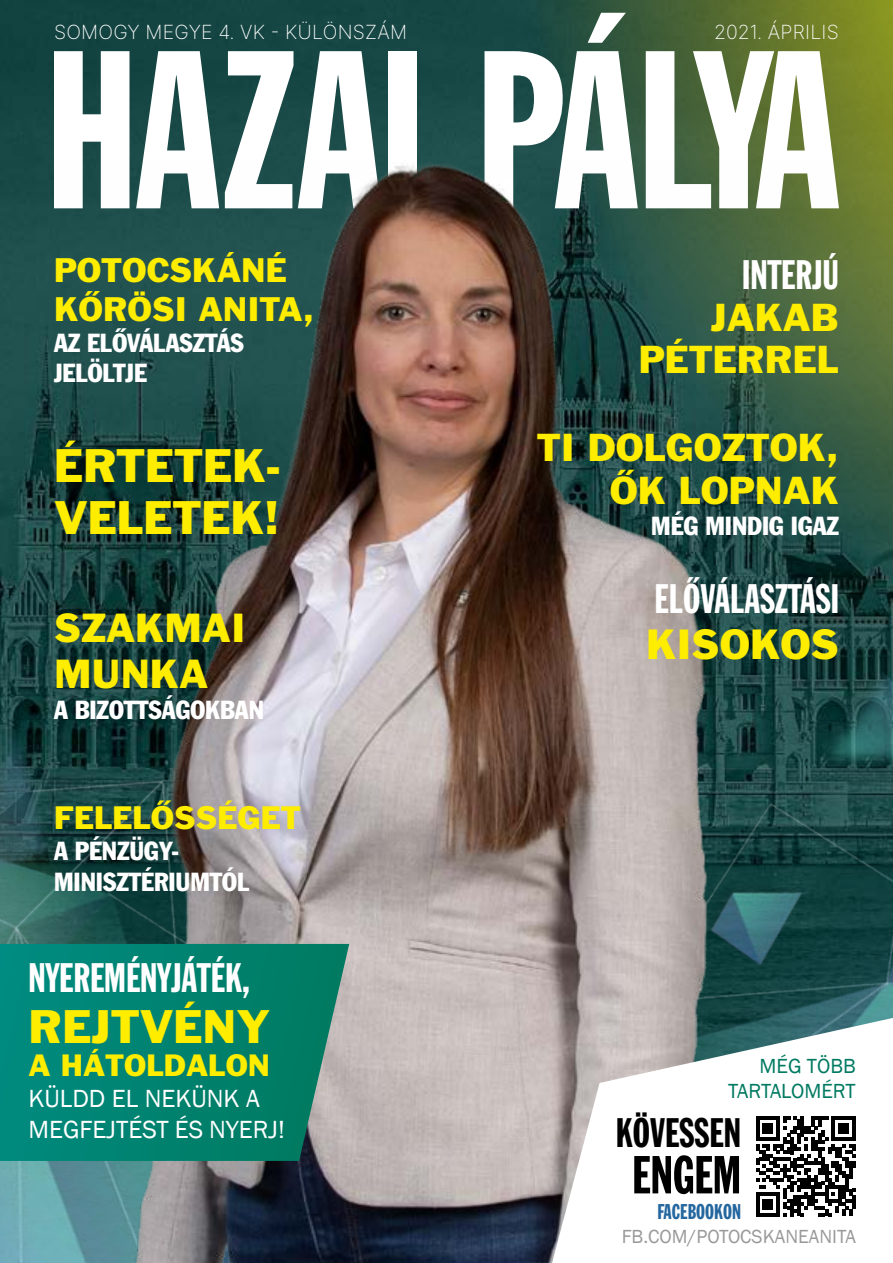
<style>
.page{position:relative;width:893px;height:1263px;background:#fff}
.page>*{position:absolute;margin:0;border:0;box-sizing:border-box;transform-origin:0 0}
.t1{font:extra-condensed 52.5px "Franklin Gothic Std";color:#000}
.t2{font:43.5px/52.2px "Franklin Gothic Std No.2 Roman";color:#ffed00}
.t3{font:extra-condensed 40.5px "Franklin Gothic Std";color:#fff}
.t4{font:extra-condensed 40.5px "Franklin Gothic Std";color:#000}
.t5{font:39px "Franklin Gothic Std No.2 Roman";color:#ffed00}
.t6{font:37.5px/46px "Franklin Gothic Std No.2 Roman";color:#ffed00}
.t7{font:36px/42px "Franklin Gothic Std No.2 Roman";color:#ffed00;text-align:right}
.t8{font:31.5px/39px "Franklin Gothic Std No.2 Roman";color:#ffed00}
.t9{font:30px "Franklin Gothic Std No.2 Roman";color:#ffed00}
.t10{font:28.5px "Franklin Gothic Std No.2 Roman";color:#ffed00}
.t11{font:condensed 25.8px/30.9px "Franklin Gothic Std";color:#fff}
.t12{font:25.5px/30.6px "Franklin Gothic";color:#fff}
.t13{font:21px/25.2px "Franklin Gothic";color:#007a61;text-align:right}
.t14{font:extra-condensed 21px "Franklin Gothic Std";color:#24679f}
.t15{font:200 19.5px "Inter";letter-spacing:.01em;color:#fff}
.t16{font:19.5px "Franklin Gothic";color:#9a9a9a}
</style>
<div class="page">
<div style="left:0;top:0;width:349px;height:160px;background:#134441"></div>
<svg style="left:349px;top:0;width:544px;height:160px;background:#446438"></svg>
<svg style="left:54px;top:51px;width:75px;height:109px"></svg>
<svg style="left:136px;top:51px;width:83px;height:109px"></svg>
<svg style="left:225px;top:51px;width:156px;height:109px"></svg>
<div style="left:388px;top:51px;width:28px;height:157px;background:#fff"></div>
<svg style="left:484px;top:13px;width:154px;height:147px"></svg>
<svg style="left:646px;top:51px;width:193px;height:109px"></svg>
<img style="left:0;top:160px;width:893px;height:1103px">
<svg style="left:552px;top:1018px;width:341px;height:245px"></svg>
<svg style="left:756px;top:1116px;width:100px;height:100px"></svg>
<hr style="left:852px;top:1195px;width:4px;height:14px;background:#000">
<svg style="left:0;top:944px;width:349px;height:217px;background:#0c8574"></svg>
<p class="t15" style="left:54px;top:18px;width:354px">SOMOGY MEGYE 4. VK - KÜLÖNSZÁM</p>
<p class="t15" style="left:714px;top:18px;width:126px">2021. ÁPRILIS</p>
<p class="t8" style="left:54px;top:250px;width:262px">POTOCSKÁNÉ<br>KŐRÖSI ANITA,</p>
<p class="t11" style="left:54px;top:327px;width:191px">AZ ELŐVÁLASZTÁS<br>JELÖLTJE</p>
<h2 class="t2" style="left:54px;top:439px;width:228px">ÉRTETEK-<br>VELETEK!</h2>
<h3 class="t6" style="left:54px;top:604px;width:193px">SZAKMAI<br>MUNKA</h3>
<p class="t11" style="left:54px;top:694px;width:211px">A BIZOTTSÁGOKBAN</p>
<p class="t9" style="left:54px;top:798px;width:248px">FELELŐSSÉGET</p>
<p class="t11" style="left:54px;top:835px;width:197px">A PÉNZÜGY-<br>MINISZTÉRIUMTÓL</p>
<h3 class="t3" style="left:28px;top:956px;width:223px">NYEREMÉNYJÁTÉK,</h3>
<h2 class="t2" style="left:28px;top:1001px;width:243px">REJTVÉNY</h2>
<p class="t10" style="left:28px;top:1047px;width:243px">A HÁTOLDALON</p>
<p class="t12" style="left:28px;top:1084px;width:258px">KÜLDD EL NEKÜNK A<br>MEGFEJTÉST ÉS NYERJ!</p>
<h3 class="t3" style="left:742px;top:253px;width:98px">INTERJÚ</h3>
<h3 class="t7" style="left:639px;top:296px;width:202px">JAKAB<br>PÉTERREL</h3>
<h3 class="t7" style="left:537px;top:425px;width:304px;line-height:43.2px">TI DOLGOZTOK,<br>ŐK LOPNAK</h3>
<p class="t11" style="left:651px;top:510px;width:189px">MÉG MINDIG IGAZ</p>
<h3 class="t3" style="left:655px;top:578px;width:186px">ELŐVÁLASZTÁSI</h3>
<h3 class="t5" style="left:646px;top:619px;width:194px">KISOKOS</h3>
<p class="t13" style="left:728px;top:1054px;width:129px">MÉG TÖBB<br>TARTALOMÉRT</p>
<h3 class="t4" style="left:616px;top:1111px;width:127px">KÖVESSEN</h3>
<h1 class="t1" style="left:632px;top:1147px;width:110px">ENGEM</h1>
<p class="t14" style="left:657px;top:1200px;width:85px">FACEBOOKON</p>
<p class="t16" style="left:622px;top:1224px;width:236px">FB.COM/POTOCSKANEANITA</p>
</div>
